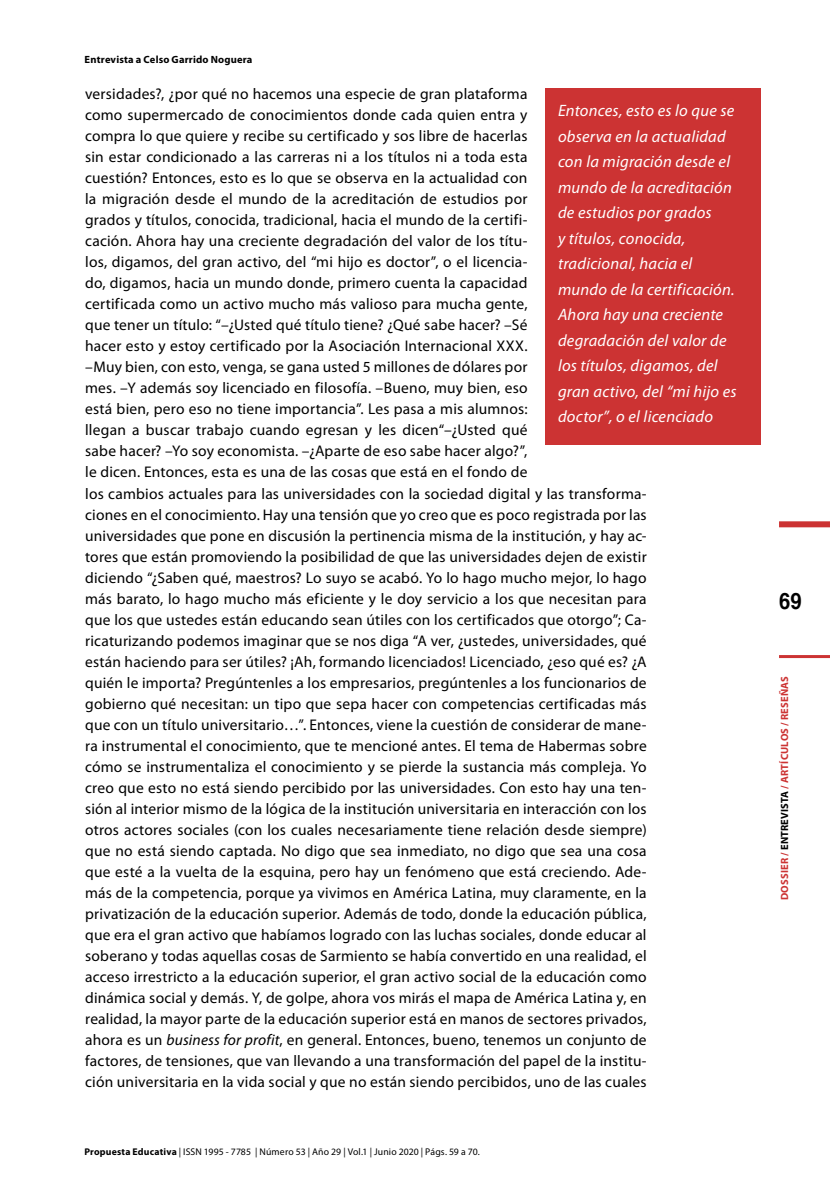
<style>
.page{position:relative;width:830px;height:1191px;background:#fff}
.page>*{position:absolute;margin:0;border:0;box-sizing:border-box;transform-origin:0 0}
.t1{font:700 22.5px "Helvetica";color:#000;scale:.9 1}
.t2{font:italic 16.5px/25.5px "Myriad Pro";letter-spacing:.015em;color:#fff}
.t3{font:15.45px/21px "Myriad Pro";letter-spacing:.015em;color:#000}
.t4{font:700 10.5px "Myriad Pro";letter-spacing:.015em;color:#c33}
.t5{font:700 10.5px "Myriad Pro";letter-spacing:.015em;color:#000}
.t6{font:9.75px "Myriad Pro";letter-spacing:.01em;color:#000}
.s1{font-style:italic}
.s2{font-weight:700}
.s3{color:#000}
</style>
<div class="page">
<hr style="left:778px;top:655px;width:51px;height:3px;background:#c33">
<div style="left:778px;top:521px;width:51px;height:6px;background:#c33"></div>
<div style="left:545px;top:88px;width:215px;height:357px;background:#c33"></div>
<p class="t5" style="left:85px;top:53px;width:169px">Entrevista a Celso Garrido Noguera</p>
<p class="t3" style="left:85px;top:83px;width:563px">versidades?, ¿por qué no hacemos una especie de gran plataforma<br>como supermercado de conocimientos donde cada quien entra y<br>compra lo que quiere y recibe su certificado y sos libre de hacerlas<br>sin estar condicionado a las carreras ni a los títulos ni a toda esta<br>cuestión? Entonces, esto es lo que se observa en la actualidad con<br>la migración desde el mundo de la acreditación de estudios por<br>grados y títulos, conocida, tradicional, hacia el mundo de la certifi-<br>cación. Ahora hay una creciente degradación del valor de los títu-<br>los, digamos, del gran activo, del “mi hijo es doctor”, o el licencia-<br>do, digamos, hacia un mundo donde, primero cuenta la capacidad<br>certificada como un activo mucho más valioso para mucha gente,<br>que tener un título: “–¿Usted qué título tiene? ¿Qué sabe hacer? –Sé<br>hacer esto y estoy certificado por la Asociación Internacional XXX.<br>–Muy bien, con esto, venga, se gana usted 5 millones de dólares por<br>mes. –Y además soy licenciado en filosofía. –Bueno, muy bien, eso<br>está bien, pero eso no tiene importancia”. Les pasa a mis alumnos:<br>llegan a buscar trabajo cuando egresan y les dicen“–¿Usted qué<br>sabe hacer? –Yo soy economista. –¿Aparte de eso sabe hacer algo?”,<br>le dicen. Entonces, esta es una de las cosas que está en el fondo de<br>los cambios actuales para las universidades con la sociedad digital y las transforma&shy;ciones en el conocimiento. Hay una tensión que yo creo que es poco registrada por las universidades que pone en discusión la pertinencia misma de la institución, y hay ac&shy;tores que están promoviendo la posibilidad de que las universidades dejen de existir diciendo “¿Saben qué, maestros? Lo suyo se acabó. Yo lo hago mucho mejor, lo hago más barato, lo hago mucho más eficiente y le doy servicio a los que necesitan para que los que ustedes están educando sean útiles con los certificados que otorgo”; Ca&shy;ricaturizando podemos imaginar que se nos diga “A ver, ¿ustedes, universidades, qué están haciendo para ser útiles? ¡Ah, formando licenciados! Licenciado, ¿eso qué es? ¿A quién le importa? Pregúntenles a los empresarios, pregúntenles a los funcionarios de gobierno qué necesitan: un tipo que sepa hacer con competencias certificadas más que con un título universitario…”. Entonces, viene la cuestión de considerar de mane&shy;ra instrumental el conocimiento, que te mencioné antes. El tema de Habermas sobre cómo se instrumentaliza el conocimiento y se pierde la sustancia más compleja. Yo creo que esto no está siendo percibido por las universidades. Con esto hay una ten&shy;sión al interior mismo de la lógica de la institución universitaria en interacción con los otros actores sociales (con los cuales necesariamente tiene relación desde siempre) que no está siendo captada. No digo que sea inmediato, no digo que sea una cosa que esté a la vuelta de la esquina, pero hay un fenómeno que está creciendo. Ade&shy;más de la competencia, porque ya vivimos en América Latina, muy claramente, en la privatización de la educación superior. Además de todo, donde la educación pública, que era el gran activo que habíamos logrado con las luchas sociales, donde educar al soberano y todas aquellas cosas de Sarmiento se había convertido en una realidad, el acceso irrestricto a la educación superior, el gran activo social de la educación como dinámica social y demás. Y, de golpe, ahora vos mirás el mapa de América Latina y, en realidad, la mayor parte de la educación superior está en manos de sectores privados, ahora es un <span class="s1">business for profit</span>, en general. Entonces, bueno, tenemos un conjunto de factores, de tensiones, que van llevando a una transformación del papel de la institu&shy;ción universitaria en la vida social y que no están siendo percibidos, uno de las cuales</p>
<p class="t2" style="left:557px;top:98px;width:180px">Entonces, esto es lo que se observa en la actualidad con la migración desde el mundo de la acreditación de estudios por grados<br>y títulos, conocida, tradicional, hacia el mundo de la certificación.<br>Ahora hay una creciente degradación del valor de los títulos, digamos, del gran activo, del “mi hijo es doctor”, o el licenciado</p>
<p class="t6" style="left:84px;top:1146px;width:397px"><span class="s2">Propuesta Educativa</span> | ISSN 1995 - 7785 | Número 53 | Año 29 | Vol.1 | Junio 2020 | Págs. 59 a 70.</p>
<h1 class="t1" style="left:778px;top:583px;width:27px">69</h1>
<p class="t4" style="left:777px;top:900px;width:225px;rotate:-90deg">DOSSIER / <span class="s3">ENTREVISTA</span> / ARTÍCULOS / RESEÑAS</p>
</div>
